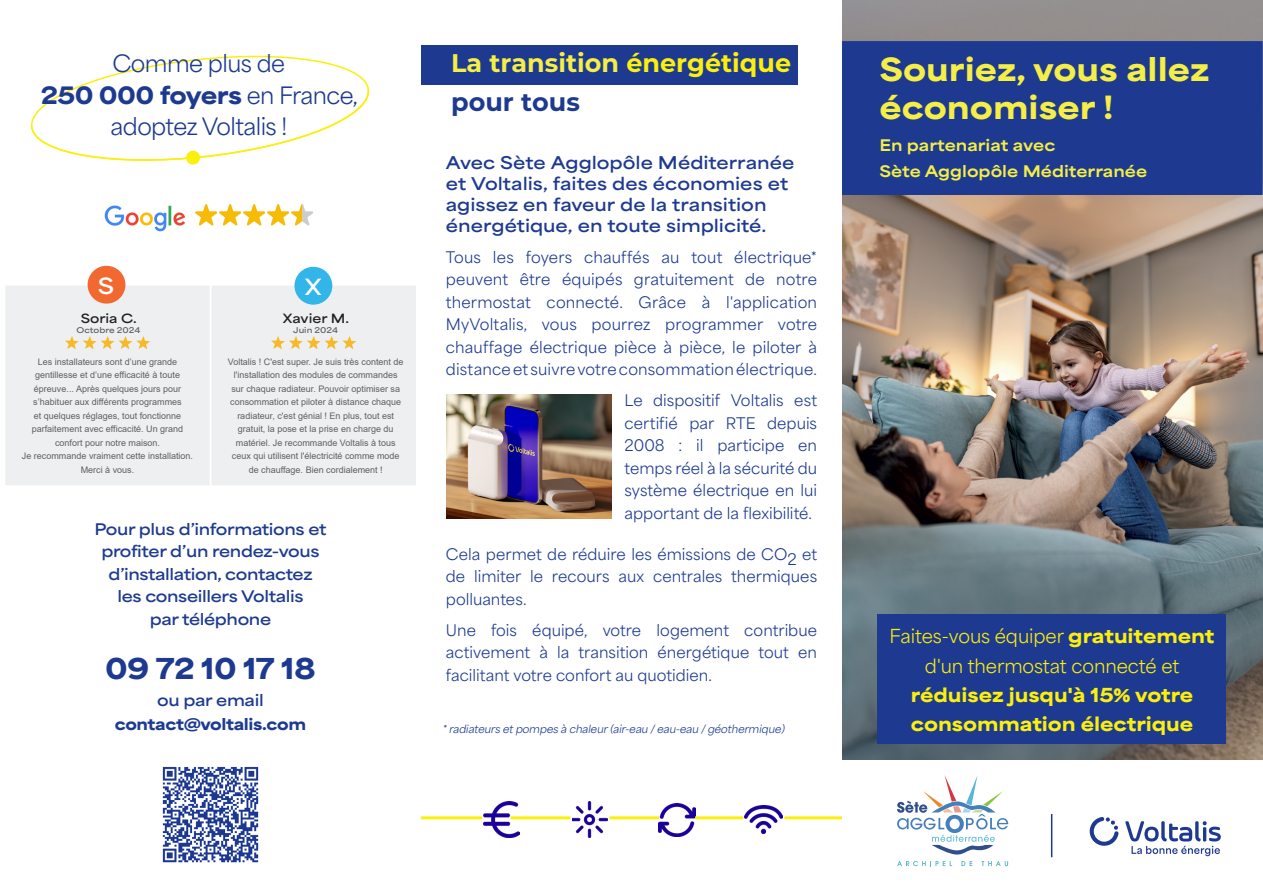
<style>
.page{position:relative;width:1263px;height:893px;background:#fff}
.page>*{position:absolute;margin:0;border:0;box-sizing:border-box;transform-origin:0 0}
.t1{font:900 30px/37.8px "Area Extended";color:#f4ee46}
.t2{font:900 27px "Area Extended";letter-spacing:-.025em;color:#1d3a90}
.t3{font:700 25.5px/39px "Montserrat";color:#f4ee46}
.t4{font:22.5px "Area";letter-spacing:-.025em;color:#1d3a90}
.t5{font:900 22.5px "Area Extended";letter-spacing:-.025em;color:#1d3a90}
.t6{font:700 21px "Area Extended";color:#fff}
.t7{font:18.15px/29.2px "Area";letter-spacing:-.005em;color:#fbef0c;text-align:center}
.t8{font:900 18.15px "Area Extended";letter-spacing:-.005em;color:#fbef0c}
.t9{font:700 16.5px/21px "Area Extended";letter-spacing:-.005em;color:#1d3a90}
.t10{font:15px/22.5px "Area";color:#1d3a90;text-align:justify}
.t11{font:700 15px/22.5px "Area Extended";letter-spacing:-.025em;color:#1d3a90;text-align:center}
.t12{font:800 15px/25.7px "Area Extended";color:#f4ee46}
.t13{font:900 15px "Area Extended";letter-spacing:-.025em;color:#1d3a90}
.t14{font:700 12px "Area Extended";color:#231f20}
.t15{font:italic 10.5px "Area Normal";color:#1d3a90}
.t16{font:9px/13.5px "Arial";color:#5d6161;text-align:center}
.t17{font:700 7.5px "Area Extended";color:#5d6161}
.s1{font-family:"Area";font-weight:400}
.s2{color:#fbef0c}
.s3{color:#1d3a90}
.s4{font-family:"Area Extended";font-weight:900}
</style>
<div class="page">
<img style="left:842px;top:0;width:421px;height:759px">
<div style="left:843px;top:42px;width:419px;height:152px;background:#1d3a90"></div>
<div style="left:842px;top:41px;width:421px;height:154px;border:2px solid #1d3a90"></div>
<img style="left:162px;top:766px;width:97px;height:97px">
<div style="left:421px;top:45px;width:377px;height:40px;background:#1d3a90"></div>
<svg style="left:1090px;top:817px;width:29px;height:29px"></svg>
<svg style="left:1125px;top:821px;width:96px;height:35px"></svg>
<svg style="left:30px;top:55px;width:340px;height:109px"></svg>
<div style="left:187px;top:151px;width:12px;height:13px;background:#fbef0c;border-radius:50%"></div>
<div style="left:186px;top:151px;width:14px;height:14px;border:2px solid #fbef0c;border-radius:50%"></div>
<img style="left:446px;top:394px;width:165px;height:125px">
<hr style="left:421px;top:816px;width:61px;height:3px;background:#fbef0c">
<img style="left:483px;top:802px;width:37px;height:35px">
<img style="left:659px;top:803px;width:36px;height:33px">
<img style="left:572px;top:802px;width:35px;height:35px">
<img style="left:744px;top:806px;width:39px;height:28px">
<hr style="left:511px;top:816px;width:59px;height:3px;background:#fbef0c">
<hr style="left:610px;top:816px;width:49px;height:3px;background:#fbef0c">
<hr style="left:695px;top:816px;width:48px;height:3px;background:#fbef0c">
<hr style="left:784px;top:816px;width:58px;height:3px;background:#fbef0c">
<svg style="left:897px;top:775px;width:112px;height:92px"></svg>
<hr style="left:1051px;top:814px;width:1px;height:43px;background:#1d3a90">
<img style="left:104px;top:204px;width:209px;height:28px">
<div style="left:4px;top:284px;width:207px;height:203px;background:#edeff0;border:2px solid #fff"></div>
<div style="left:210px;top:284px;width:207px;height:203px;background:#edeff0;border:2px solid #fff"></div>
<svg style="left:65px;top:336px;width:85px;height:13px"></svg>
<svg style="left:271px;top:336px;width:85px;height:13px"></svg>
<div style="left:294px;top:267px;width:38px;height:38px;background:#32b5e8;border-radius:50%"></div>
<div style="left:88px;top:266px;width:37px;height:38px;background:#f26831;border-radius:50%"></div>
<div style="left:877px;top:614px;width:349px;height:130px;background:#1d3a90"></div>
<p class="t4" style="left:113px;top:48px;width:174px">Comme plus de</p>
<p class="t5" style="left:41px;top:74px;width:318px">250 000 foyers <span class="s1">en France,</span></p>
<p class="t4" style="left:110px;top:111px;width:178px">adoptez Voltalis !</p>
<p class="t6" style="left:98px;top:267px;width:18px">S</p>
<p class="t6" style="left:305px;top:268px;width:18px">X</p>
<p class="t14" style="left:81px;top:307px;width:57px">Soria C.</p>
<p class="t17" style="left:77px;top:323px;width:65px">Octobre 2024</p>
<p class="t16" style="left:32px;top:355px;width:153px">Les installateurs sont d’une grande gentillesse et d’une efficacité à toute épreuve... Après quelques jours pour s’habituer aux différents programmes et quelques réglages, tout fonctionne parfaitement avec efficacité. Un grand confort pour notre maison.</p>
<p class="t16" style="left:22px;top:449px;width:173px">Je recommande vraiment cette installation.</p>
<p class="t16" style="left:81px;top:463px;width:55px">Merci à vous.</p>
<p class="t14" style="left:283px;top:307px;width:67px">Xavier M.</p>
<p class="t17" style="left:293px;top:323px;width:46px">Juin 2024</p>
<p class="t16" style="left:228px;top:355px;width:177px">Voltalis ! C'est super. Je suis très content de l'installation des modules de commandes sur chaque radiateur. Pouvoir optimiser sa consommation et piloter à distance chaque radiateur, c'est génial ! En plus, tout est gratuit, la pose et la prise en charge du matériel. Je recommande Voltalis à tous ceux qui utilisent l'électricité comme mode de chauffage. Bien cordialement !</p>
<p class="t11" style="left:94px;top:516px;width:234px">Pour plus d’informations et profiter d’un rendez-vous d’installation, contactez les conseillers Voltalis<br>par téléphone</p>
<p class="t2" style="left:105px;top:643px;width:212px">09 72 10 17 18</p>
<p class="t11" style="left:157px;top:687px;width:108px">ou par email</p>
<p class="t13" style="left:115px;top:710px;width:193px">contact@voltalis.com</p>
<p class="t3" style="left:451px;top:42px;width:342px">La transition <span class="s2">énergétique </span><span class="s3">pour tous</span></p>
<p class="t1" style="left:879px;top:48px;width:331px">Souriez, vous allez économiser !</p>
<p class="t12" style="left:879px;top:131px;width:269px">En partenariat avec<br>Sète Agglopôle Méditerranée</p>
<p class="t9" style="left:446px;top:150px;width:350px">Avec Sète Agglopôle Méditerranée et Voltalis, faites des économies et agissez en faveur de la transition énergétique, en toute simplicité.</p>
<p class="t10" style="left:446px;top:246px;width:373px">Tous les foyers chauffés au tout électrique* peuvent être équipés gratuitement de notre thermostat connecté. Grâce à l'application MyVoltalis, vous pourrez programmer votre chauffage électrique pièce à pièce, le piloter à distance et suivre votre consommation électrique.</p>
<p class="t10" style="left:624px;top:389px;width:194px">Le dispositif Voltalis est certifié par RTE depuis 2008 : il participe en temps réel à la sécurité du système électrique en lui apportant de la flexibilité.</p>
<p class="t10" style="left:446px;top:543px;width:373px">Cela permet de réduire les émissions de CO2 et de limiter le recours aux centrales thermiques polluantes.</p>
<p class="t10" style="left:446px;top:619px;width:373px">Une fois équipé, votre logement contribue activement à la transition énergétique tout en facilitant votre confort au quotidien.</p>
<p class="t7" style="left:890px;top:622px;width:326px">Faites-vous équiper <span class="s4">gratuitement </span>d'un thermostat connecté et <span class="s4">réduisez jusqu'à 15% votre</span></p>
<p class="t15" style="left:442px;top:719px;width:346px">*radiateursetpompesà chaleur(air-eau /eau-eau /géothermique)</p>
<p class="t8" style="left:911px;top:708px;width:284px">consommation électrique</p>
</div>
